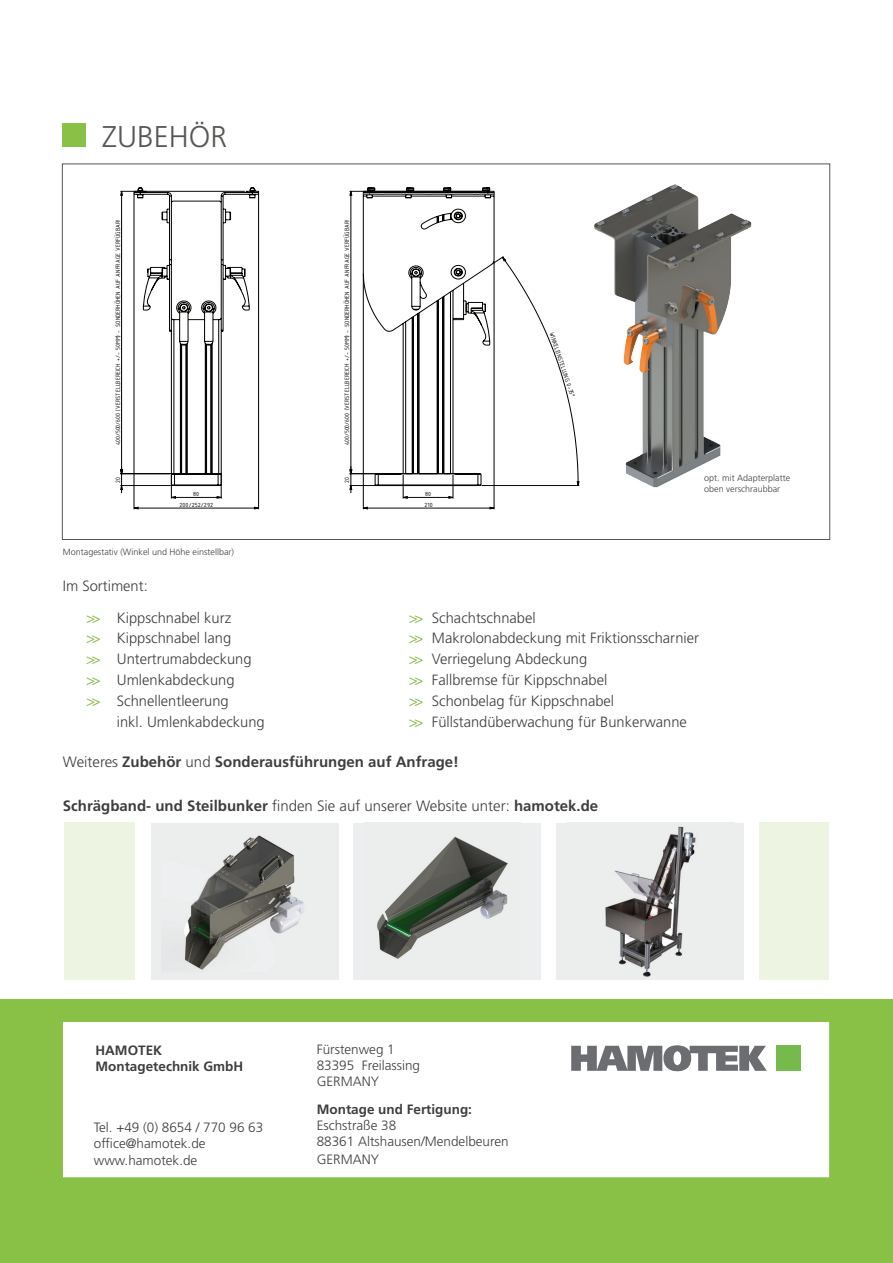
<style>
.page{position:relative;width:893px;height:1263px;background:#fff}
.page>*{position:absolute;margin:0;border:0;box-sizing:border-box;transform-origin:0 0}
.t1{font:300 30px "Frutiger LT Std";color:#575756}
.t2{font:700 15px "Frutiger LT Std";color:#3e3e3f}
.t3{font:300 14.85px/20.9px "Frutiger LT Std";color:#3e3e3f}
.t4{font:300 13.5px/16.2px "Frutiger LT Std";color:#3e3e3f}
.t5{font:700 13.5px/16.2px "Frutiger LT Std";color:#3e3e3f}
.t6{font:300 9px/10.8px "Frutiger LT Std";color:#3e3e3f}
.t7{font:6.75px "ISOCPEUR";color:#040503;scale:.95 1}
.t8{font:6.75px "ISOCPEUR";color:#040503;scale:.96 1}
.t9{font:6.45px "ISOCPEUR";color:#040503;scale:1.05 1}
.s1{color:#80b740}
.s2{font-weight:300}
</style>
<div class="page">
<div style="left:62px;top:123px;width:24px;height:24px;background:#89c046"></div>
<hr style="left:363px;top:273px;width:1px;height:236px;background:#040503">
<hr style="left:494px;top:261px;width:1px;height:248px;background:#040503">
<hr style="left:120px;top:191px;width:125px;height:1px;background:#040503">
<hr style="left:120px;top:485px;width:51px;height:1px;background:#040503">
<hr style="left:120px;top:473px;width:50px;height:1px;background:#040503">
<svg style="left:134px;top:187px;width:125px;height:322px"></svg>
<svg style="left:364px;top:507px;width:130px;height:2px"></svg>
<svg style="left:121px;top:191px;width:229px;height:298px"></svg>
<svg style="left:350px;top:187px;width:173px;height:312px"></svg>
<img style="left:523px;top:184px;width:229px;height:304px">
<div style="left:0;top:999px;width:893px;height:264px;background:#89c046"></div>
<div style="left:63px;top:1022px;width:766px;height:155px;background:#fff"></div>
<div style="left:776px;top:1046px;width:25px;height:25px;background:#76ba4e"></div>
<svg style="left:571px;top:1044px;width:196px;height:28px"></svg>
<svg style="left:556px;top:823px;width:188px;height:157px;fill:#eceeee"></svg>
<div style="left:151px;top:823px;width:187px;height:157px;background:#eceded"></div>
<img style="left:184px;top:835px;width:120px;height:135px">
<div style="left:353px;top:823px;width:187px;height:157px;background:#edeeef"></div>
<img style="left:377px;top:836px;width:131px;height:123px">
<div style="left:65px;top:823px;width:70px;height:157px;background:#edf5e2"></div>
<div style="left:759px;top:823px;width:70px;height:157px;background:#edf5e2"></div>
<h1 class="t1" style="left:102px;top:119px;width:127px">ZUBEHÖR</h1>
<p class="t7" style="left:114px;top:445px;width:239px;rotate:-90deg">400/500/600 (VERSTELLBEREICH +/- 50MM) - SONDERHÖHEN AUF ANFRAGE VERFÜGBAR!</p>
<p class="t7" style="left:114px;top:482px;width:8px;rotate:-90deg">20</p>
<p class="t9" style="left:193px;top:490px;width:7px">80</p>
<p class="t9" style="left:180px;top:500px;width:33px">200/252/292</p>
<p class="t6" style="left:63px;top:547px;width:173px">Montagestativ (Winkel und Höhe einstellbar)</p>
<p class="t3" style="left:86px;top:571px;width:147px;line-height:31.2px;text-indent:-23px">Im Sortiment:<br><span class="s1">&gt;&gt;</span> Kippschnabel kurz</p>
<p class="t3" style="left:86px;top:628px;width:167px"><span class="s1">&gt;&gt;</span> Kippschnabel lang<br><span class="s1">&gt;&gt;</span> Untertrumabdeckung <span class="s1">&gt;&gt;</span> Umlenkabdeckung <span class="s1">&gt;&gt;</span> Schnellentleerung</p>
<p class="t3" style="left:117px;top:711px;width:149px">inkl. Umlenkabdeckung</p>
<p class="t7" style="left:343px;top:445px;width:239px;rotate:-90deg">400/500/600 (VERSTELLBEREICH +/- 50MM) - SONDERHÖHEN AUF ANFRAGE VERFÜGBAR!</p>
<p class="t7" style="left:343px;top:482px;width:8px;rotate:-90deg">20</p>
<p class="t9" style="left:425px;top:490px;width:7px">80</p>
<p class="t9" style="left:425px;top:500px;width:9px">210</p>
<p class="t8" style="left:556px;top:331px;width:72px;rotate:72deg">WINKELEINSTELLUNG 0-35°</p>
<p class="t6" style="left:704px;top:473px;width:88px">opt. mit Adapterplatte oben verschraubbar</p>
<p class="t3" style="left:409px;top:607px;width:292px"><span class="s1">&gt;&gt;</span> Schachtschnabel<br><span class="s1">&gt;&gt;</span> Makrolonabdeckung mit Friktionsscharnier <span class="s1">&gt;&gt;</span> Verriegelung Abdeckung<br><span class="s1">&gt;&gt;</span> Fallbremse für Kippschnabel<br><span class="s1">&gt;&gt;</span> Schonbelag für Kippschnabel<br><span class="s1">&gt;&gt;</span> Füllstandüberwachung für Bunkerwanne</p>
<p class="t2" style="left:63px;top:753px;width:398px"><span class="s2">Weiteres</span> Zubehör <span class="s2">und</span> Sonderausführungen auf Anfrage!</p>
<p class="t2" style="left:63px;top:796px;width:537px">Schrägband- und Steilbunker <span class="s2">finden Sie auf unserer Website unter:</span> hamotek.de</p>
<p class="t5" style="left:95px;top:1042px;width:149px">HAMOTEK<br>Montagetechnik GmbH</p>
<p class="t4" style="left:94px;top:1119px;width:171px">Tel. +49 (0) 8654 / 770 96 63 office@hamotek.de www.hamotek.de</p>
<p class="t4" style="left:317px;top:1041px;width:105px">Fürstenweg 1<br>83395 Freilassing<br>GERMANY</p>
<p class="t5" style="left:317px;top:1101px;width:157px">Montage und Fertigung:</p>
<p class="t4" style="left:317px;top:1117px;width:193px">Eschstraße 38<br>88361 Altshausen/Mendelbeuren</p>
<p class="t4" style="left:317px;top:1152px;width:64px">GERMANY</p>
</div>
